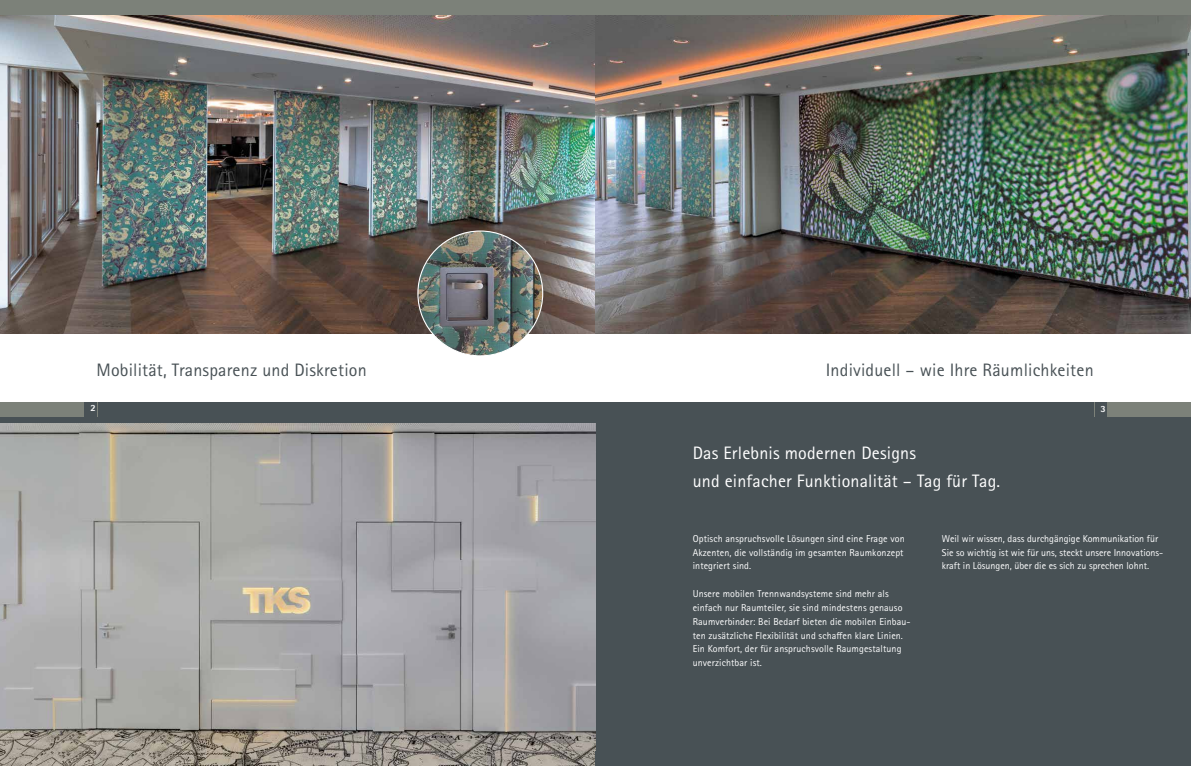
<style>
.page{position:relative;width:1191px;height:766px;background:#fff}
.page>*{position:absolute;margin:0;border:0;box-sizing:border-box;transform-origin:0 0}
.t1{font:18px "Rotis Sans Serif Pro";letter-spacing:.01em;color:#485155}
.t2{font:18px/27.6px "Rotis Sans Serif Pro";letter-spacing:.01em;color:#fff}
.t3{font:10px/13.8px "Rotis Sans Serif Pro";letter-spacing:.01em;color:#fff}
.t4{font:800 9.5px "Rotis Sans Serif Pro";color:#fff}
</style>
<div class="page">
<div style="left:0;top:14px;width:1191px;height:751px;background:#485155"></div>
<div style="left:1108px;top:402px;width:83px;height:14px;background:#7c8179"></div>
<div style="left:0;top:402px;width:83px;height:14px;background:#7c8179"></div>
<div style="left:0;top:333px;width:1191px;height:69px;background:#fff"></div>
<svg style="left:97px;top:402px;width:1px;height:14px"></svg>
<img style="left:0;top:14px;width:1191px;height:319px">
<img style="left:0;top:423px;width:595px;height:342px">
<div style="left:0;top:0;width:1191px;height:14px;background:#7c8179"></div>
<img style="left:418px;top:231px;width:125px;height:125px;border-radius:62px">
<h1 class="t1" style="left:97px;top:359px;width:272px">Mobilität, Transparenz und Diskretion</h1>
<h1 class="t1" style="left:825px;top:359px;width:269px">Individuell – wie Ihre Räumlichkeiten</h1>
<p class="t4" style="left:90px;top:402px;width:7px">2</p>
<p class="t4" style="left:1100px;top:402px;width:7px">3</p>
<h1 class="t2" style="left:692px;top:439px;width:309px">Das Erlebnis modernen Designs<br>und einfacher Funktionalität – Tag für Tag.</h1>
<p class="t3" style="left:692px;top:531px;width:213px;text-align:justify">Optisch anspruchsvolle Lösungen sind eine Frage von Akzenten, die vollständig im gesamten Raumkonzept integriert sind.</p>
<p class="t3" style="left:692px;top:586px;width:219px">Unsere mobilen Trennwandsysteme sind mehr als einfach nur Raumteiler, sie sind mindestens genauso Raumverbinder: Bei Bedarf bieten die mobilen Einbau&shy;ten zusätzliche Flexibilität und schaffen klare Linien.<br>Ein Komfort, der für anspruchsvolle Raumgestaltung unverzichtbar ist.</p>
<p class="t3" style="left:942px;top:531px;width:223px">Weil wir wissen, dass durchgängige Kommunikation für<br>Sie so wichtig ist wie für uns, steckt unsere Innovations&shy;kraft in Lösungen, über die es sich zu sprechen lohnt.</p>
</div>
